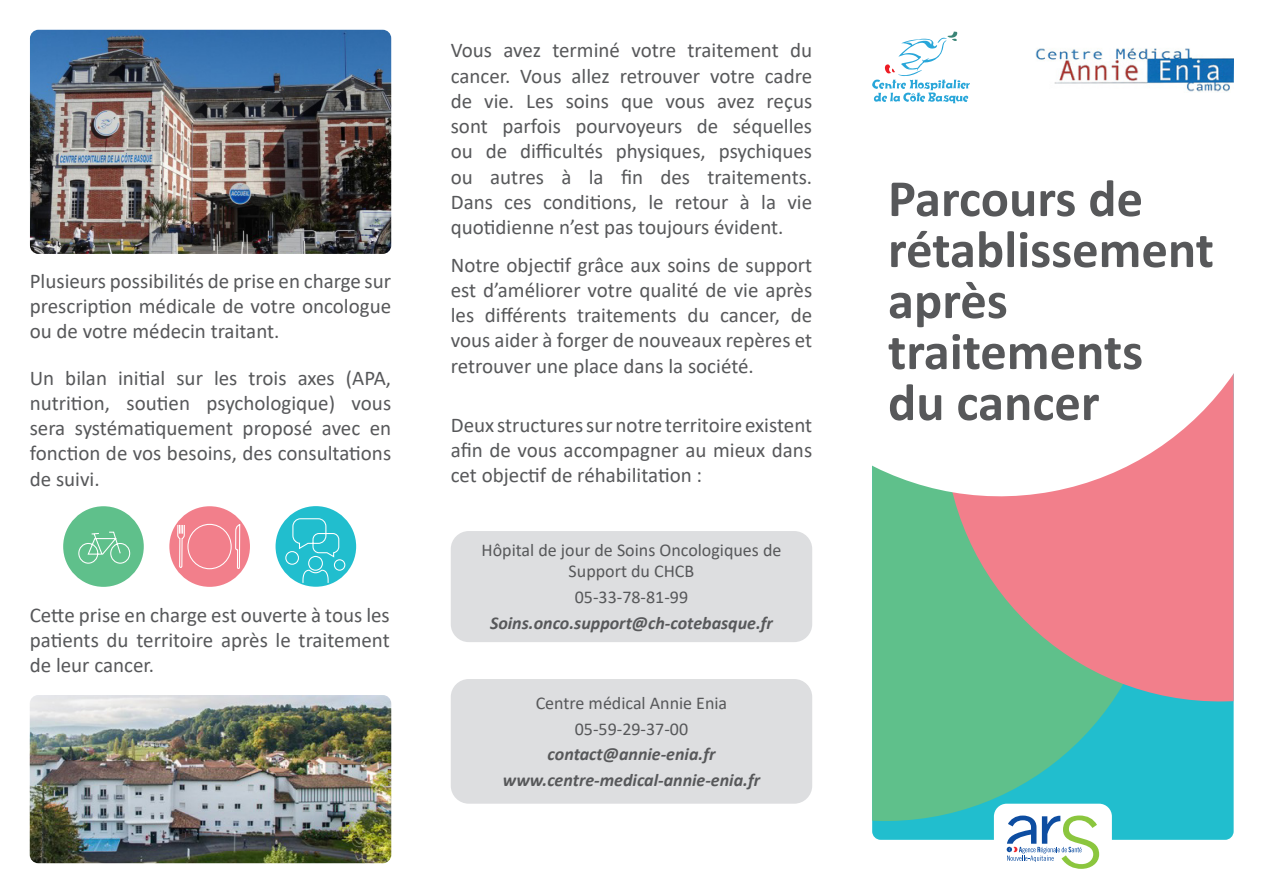
<style>
.page{position:relative;width:1263px;height:893px;background:#fff}
.page>*{position:absolute;margin:0;border:0;box-sizing:border-box;transform-origin:0 0}
.ListeaPuce{font:700 52.65px/51px "Calibri";color:#57585a}
.ListeaPuce-2{font:21px/25.2px "Calibri";color:#57585a;text-align:justify}
.ListeaPuce-3{font:18px/21.6px "Calibri";color:#57585a;text-align:center}
.ListeaPuce-4{font:italic 700 18px "Calibri";color:#57585a}
</style>
<div class="page">
<div style="left:872px;top:117px;width:361px;height:723px;background:#21bece;border-radius:9px"></div>
<svg style="left:872px;top:520px;width:240px;height:304px;fill:#5fc08b"></svg>
<svg style="left:942px;top:520px;width:291px;height:184px;background:#c2938c"></svg>
<svg style="left:872px;top:58px;width:362px;height:462px;background:#faf1f1"></svg>
<div style="left:451px;top:531px;width:361px;height:111px;background:#dddee0;border-radius:18px"></div>
<div style="left:451px;top:679px;width:361px;height:125px;background:#dddee0;border-radius:18px"></div>
<svg style="left:872px;top:31px;width:98px;height:72px"></svg>
<img style="left:1029px;top:48px;width:204px;height:45px">
<div style="left:63px;top:506px;width:81px;height:81px;background:#5fc08b;border-radius:50%"></div>
<svg style="left:78px;top:531px;width:53px;height:33px"></svg>
<div style="left:169px;top:506px;width:81px;height:81px;background:#f27f8b;border-radius:50%"></div>
<svg style="left:235px;top:525px;width:6px;height:53px"></svg>
<svg style="left:177px;top:525px;width:8px;height:54px"></svg>
<div style="left:187px;top:524px;width:45px;height:45px;border:1px solid #fff;border-radius:50%"></div>
<div style="left:276px;top:506px;width:80px;height:81px;background:#21bece;border-radius:50%"></div>
<svg style="left:292px;top:518px;width:48px;height:66px"></svg>
<div style="left:285px;top:551px;width:14px;height:14px;border:1px solid #fff;border-radius:50%"></div>
<div style="left:334px;top:559px;width:11px;height:12px;border:1px solid #fff;border-radius:50%"></div>
<img style="left:30px;top:695px;width:361px;height:168px">
<img style="left:30px;top:30px;width:361px;height:224px">
<div style="left:994px;top:804px;width:118px;height:72px;background:#fff;border-radius:13px"></div>
<svg style="left:1007px;top:815px;width:92px;height:54px"></svg>
<p class="ListeaPuce-2" style="left:30px;top:268px;width:363px">Plusieurs possibilités de prise en charge sur prescription médicale de votre oncologue ou de votre médecin traitant.</p>
<p class="ListeaPuce-2" style="left:30px;top:365px;width:363px">Un bilan initial sur les trois axes (APA, nutrition, soutien psychologique) vous sera systématiquement proposé avec en fonction de vos besoins, des consultations de suivi.</p>
<p class="ListeaPuce-2" style="left:30px;top:601px;width:362px">Cette prise en charge est ouverte à tous les patients du territoire après le traitement de leur cancer.</p>
<p class="ListeaPuce-2" style="left:451px;top:37px;width:363px">Vous avez terminé votre traitement du cancer. Vous allez retrouver votre cadre de vie. Les soins que vous avez reçus sont parfois pourvoyeurs de séquelles ou de difficultés physiques, psychiques ou autres à la fin des traitements.<br>Dans ces conditions, le retour à la vie quotidienne n’est pas toujours évident.</p>
<p class="ListeaPuce-2" style="left:451px;top:252px;width:363px">Notre objectif grâce aux soins de support est d’améliorer votre qualité de vie après les différents traitements du cancer, de vous aider à forger de nouveaux repères et retrouver une place dans la société.</p>
<p class="ListeaPuce-2" style="left:451px;top:412px;width:363px">Deux structures sur notre territoire existent afin de vous accompagner au mieux dans cet objectif de réhabilitation :</p>
<p class="ListeaPuce-3" style="left:481px;top:538px;width:301px">Hôpital de jour de Soins Oncologiques de<br>Support du CHCB</p>
<p class="ListeaPuce-3" style="left:575px;top:586px;width:115px">05-33-78-81-99</p>
<p class="ListeaPuce-4" style="left:490px;top:610px;width:284px">Soins.onco.support@ch-cotebasque.fr</p>
<p class="ListeaPuce-3" style="left:536px;top:691px;width:193px">Centre médical Annie Enia</p>
<p class="ListeaPuce-3" style="left:575px;top:717px;width:115px">05-59-29-37-00</p>
<p class="ListeaPuce-4" style="left:548px;top:742px;width:169px">contact@annie-enia.fr</p>
<p class="ListeaPuce-4" style="left:503px;top:767px;width:259px">www.centre-medical-annie-enia.fr</p>
<p class="ListeaPuce" style="left:888px;top:172px;width:327px">Parcours de rétablissement après traitements<br>du cancer</p>
</div>
